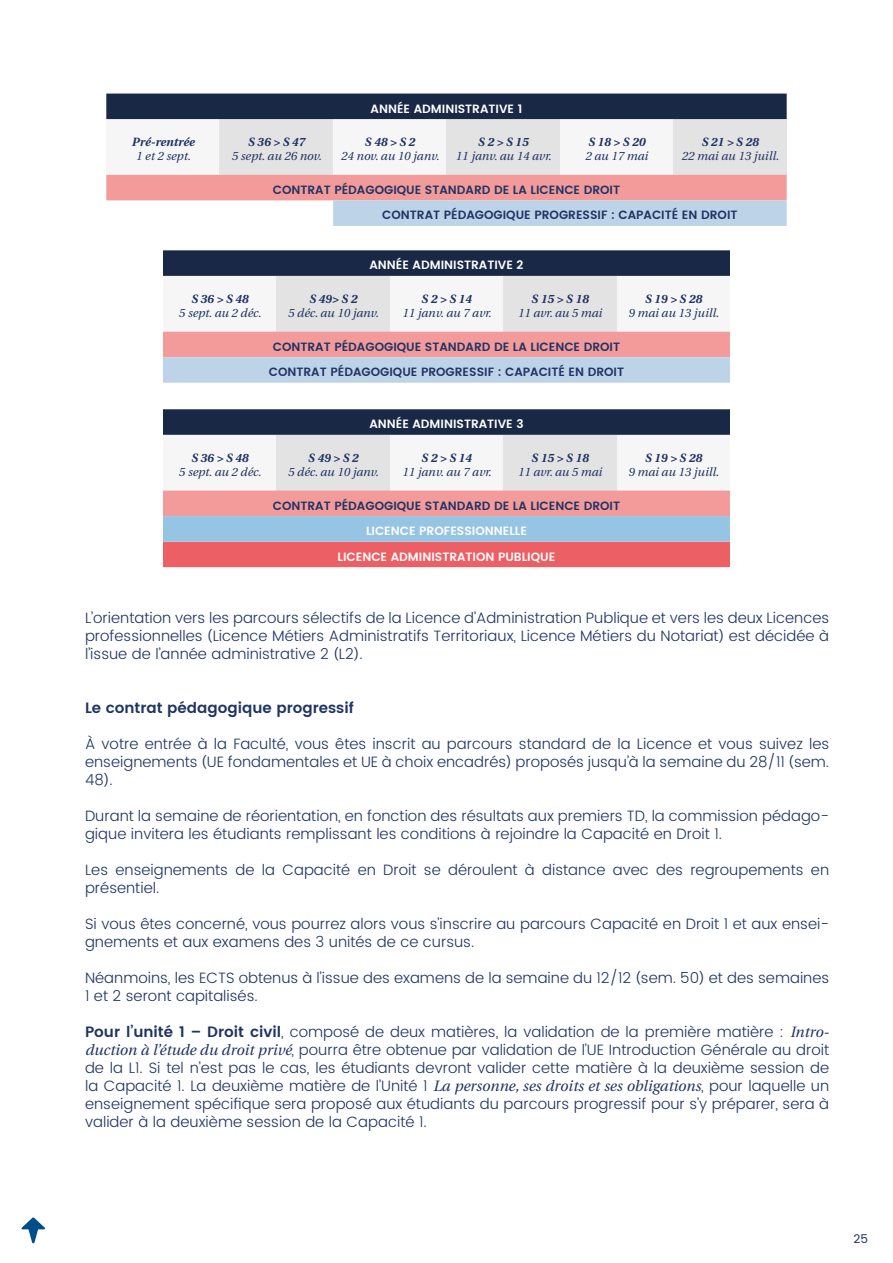
<style>
.page{position:relative;width:893px;height:1263px;background:#fff}
.page>*{position:absolute;margin:0;border:0;box-sizing:border-box;transform-origin:0 0}
.t1{font:300 15px/18px "UA Poppins Texte";color:#1f3464}
.t2{font:600 15px "UA Poppins Texte";color:#1f3464}
.t3{font:600 12px/25.5px "UA Poppins Texte";color:#1f3464}
.t4{font:italic 300 12px "UA Poppins Texte";color:#1f3464}
.t5{font:600 12px "UA Poppins Texte";color:#fff}
.t6{font:italic 600 12px "UA Poppins Texte";color:#1f3464}
.t7{font:12px "UA Poppins Texte";color:#1f3464}
.s1{font-weight:600}
.s2{font-style:italic}
</style>
<div class="page">
<svg style="left:21px;top:1217px;width:24px;height:26px"></svg>
<div style="left:560px;top:119px;width:113px;height:56px;background:#f6f6f6"></div>
<div style="left:673px;top:119px;width:114px;height:56px;background:#e3e3e3"></div>
<div style="left:106px;top:119px;width:114px;height:56px;background:#f6f6f6"></div>
<div style="left:220px;top:119px;width:113px;height:56px;background:#e3e3e3"></div>
<div style="left:333px;top:119px;width:113px;height:56px;background:#f6f6f6"></div>
<div style="left:446px;top:119px;width:114px;height:56px;background:#e3e3e3"></div>
<div style="left:106px;top:94px;width:681px;height:25px;background:#192845"></div>
<svg style="left:106px;top:175px;width:681px;height:51px"></svg>
<div style="left:617px;top:276px;width:113px;height:56px;background:#f6f6f6"></div>
<div style="left:163px;top:276px;width:113px;height:56px;background:#f6f6f6"></div>
<div style="left:276px;top:276px;width:114px;height:56px;background:#e3e3e3"></div>
<div style="left:390px;top:276px;width:113px;height:56px;background:#f6f6f6"></div>
<div style="left:503px;top:276px;width:114px;height:56px;background:#e3e3e3"></div>
<svg style="left:163px;top:250px;width:567px;height:26px;background:#1d2b48"></svg>
<svg style="left:163px;top:332px;width:567px;height:51px;background:#d8b8c2"></svg>
<div style="left:617px;top:435px;width:113px;height:56px;background:#f6f6f6"></div>
<div style="left:163px;top:435px;width:113px;height:56px;background:#f6f6f6"></div>
<div style="left:276px;top:435px;width:114px;height:56px;background:#e3e3e3"></div>
<div style="left:390px;top:435px;width:113px;height:56px;background:#f6f6f6"></div>
<div style="left:503px;top:435px;width:114px;height:56px;background:#e3e3e3"></div>
<svg style="left:163px;top:409px;width:567px;height:26px;background:#1d2b48"></svg>
<svg style="left:163px;top:491px;width:567px;height:76px;background:#d195a1"></svg>
<p class="t6" style="left:132px;top:132px;width:64px">Pré-rentrée</p>
<p class="t4" style="left:136px;top:147px;width:56px">1 et 2 sept.</p>
<p class="t6" style="left:248px;top:132px;width:59px">S 36 &gt; S 47</p>
<p class="t4" style="left:232px;top:147px;width:92px">5 sept. au 26 nov.</p>
<p class="t5" style="left:371px;top:99px;width:153px">ANNÉE ADMINISTRATIVE 1</p>
<p class="t6" style="left:365px;top:132px;width:52px">S 48 &gt; S 2</p>
<p class="t4" style="left:341px;top:147px;width:100px">24 nov. au 10 janv.</p>
<p class="t6" style="left:478px;top:132px;width:52px">S 2 &gt; S 15</p>
<p class="t4" style="left:456px;top:147px;width:97px">11 janv. au 14 avr.</p>
<p class="t6" style="left:588px;top:132px;width:59px">S 18 &gt; S 20</p>
<p class="t4" style="left:585px;top:147px;width:64px">2 au 17 mai</p>
<p class="t6" style="left:701px;top:132px;width:59px">S 21 &gt; S 28</p>
<p class="t4" style="left:682px;top:147px;width:99px">22 mai au 13 juill.</p>
<p class="t3" style="left:382px;top:176px;width:357px;text-indent:-109px">CONTRAT PÉDAGOGIQUE STANDARD DE LA LICENCE DROIT<br>CONTRAT PÉDAGOGIQUE PROGRESSIF : CAPACITÉ EN DROIT</p>
<p class="t5" style="left:369px;top:256px;width:155px">ANNÉE ADMINISTRATIVE 2</p>
<p class="t6" style="left:191px;top:289px;width:59px">S 36 &gt; S 48</p>
<p class="t4" style="left:179px;top:304px;width:84px">5 sept. au 2 déc.</p>
<p class="t6" style="left:309px;top:289px;width:50px">S 49&gt; S 2</p>
<p class="t4" style="left:288px;top:304px;width:92px">5 déc. au 10 janv.</p>
<p class="t6" style="left:421px;top:289px;width:52px">S 2 &gt; S 14</p>
<p class="t4" style="left:402px;top:304px;width:91px">11 janv. au 7 avr.</p>
<p class="t6" style="left:531px;top:289px;width:59px">S 15 &gt; S 18</p>
<p class="t4" style="left:518px;top:304px;width:86px">11 avr. au 5 mai</p>
<p class="t6" style="left:645px;top:289px;width:59px">S 19 &gt; S 28</p>
<p class="t4" style="left:628px;top:304px;width:92px">9 mai au 13 juill.</p>
<p class="t3" style="left:269px;top:333px;width:357px;text-align:center">CONTRAT PÉDAGOGIQUE STANDARD DE LA LICENCE DROIT<br>CONTRAT PÉDAGOGIQUE PROGRESSIF : CAPACITÉ EN DROIT</p>
<p class="t6" style="left:191px;top:448px;width:59px">S 36 &gt; S 48</p>
<p class="t4" style="left:179px;top:463px;width:84px">5 sept. au 2 déc.</p>
<p class="t5" style="left:369px;top:415px;width:156px">ANNÉE ADMINISTRATIVE 3</p>
<p class="t6" style="left:308px;top:448px;width:52px">S 49 &gt; S 2</p>
<p class="t4" style="left:288px;top:463px;width:92px">5 déc. au 10 janv.</p>
<p class="t6" style="left:421px;top:448px;width:52px">S 2 &gt; S 14</p>
<p class="t4" style="left:402px;top:463px;width:91px">11 janv. au 7 avr.</p>
<p class="t6" style="left:531px;top:448px;width:59px">S 15 &gt; S 18</p>
<p class="t4" style="left:518px;top:463px;width:86px">11 avr. au 5 mai</p>
<p class="t3" style="left:273px;top:492px;width:349px">CONTRAT PÉDAGOGIQUE STANDARD DE LA LICENCE DROIT</p>
<p class="t5" style="left:366px;top:522px;width:162px">LICENCE PROFESSIONNELLE</p>
<p class="t5" style="left:338px;top:547px;width:219px">LICENCE ADMINISTRATION PUBLIQUE</p>
<p class="t6" style="left:645px;top:448px;width:59px">S 19 &gt; S 28</p>
<p class="t4" style="left:628px;top:463px;width:92px">9 mai au 13 juill.</p>
<p class="t1" style="left:85px;top:609px;width:746px;text-align:justify">L’orientation vers les parcours sélectifs de la Licence d’Administration Publique et vers les deux Licences professionnelles (Licence Métiers Administratifs Territoriaux, Licence Métiers du Notariat) est décidée à l’issue de l’année administrative 2 (L2).</p>
<p class="t2" style="left:85px;top:696px;width:270px">Le contrat pédagogique progressif</p>
<p class="t1" style="left:85px;top:735px;width:746px;text-align:justify">À votre entrée à la Faculté, vous êtes inscrit au parcours standard de la Licence et vous suivez les enseignements (UE fondamentales et UE à choix encadrés) proposés jusqu’à la semaine du 28/11 (sem.<br>48).</p>
<p class="t1" style="left:85px;top:807px;width:746px">Durant la semaine de réorientation, en fonction des résultats aux premiers TD, la commission pédago&shy;gique invitera les étudiants remplissant les conditions à rejoindre la Capacité en Droit 1.</p>
<p class="t1" style="left:85px;top:861px;width:746px">Les enseignements de la Capacité en Droit se déroulent à distance avec des regroupements en présentiel.</p>
<p class="t1" style="left:85px;top:915px;width:746px">Si vous êtes concerné, vous pourrez alors vous s’inscrire au parcours Capacité en Droit 1 et aux ensei&shy;gnements et aux examens des 3 unités de ce cursus.</p>
<p class="t1" style="left:85px;top:969px;width:746px">Néanmoins, les ECTS obtenus à l’issue des examens de la semaine du 12/12 (sem. 50) et des semaines<br>1 et 2 seront capitalisés.</p>
<p class="t1" style="left:85px;top:1023px;width:746px;text-align:justify"><span class="s1">Pour l’unité 1 – Droit civil</span>, composé de deux matières, la validation de la première matière : <span class="s2">Intro&shy;duction à l’étude du droit privé</span>, pourra être obtenue par validation de l’UE Introduction Générale au droit de la L1. Si tel n’est pas le cas, les étudiants devront valider cette matière à la deuxième session de la Capacité 1. La deuxième matière de l’Unité 1 <span class="s2">La personne, ses droits et ses obligations</span>, pour laquelle un enseignement spécifique sera proposé aux étudiants du parcours progressif pour s’y préparer, sera à valider à la deuxième session de la Capacité 1.</p>
<p class="t7" style="left:854px;top:1230px;width:16px">25</p>
</div>
